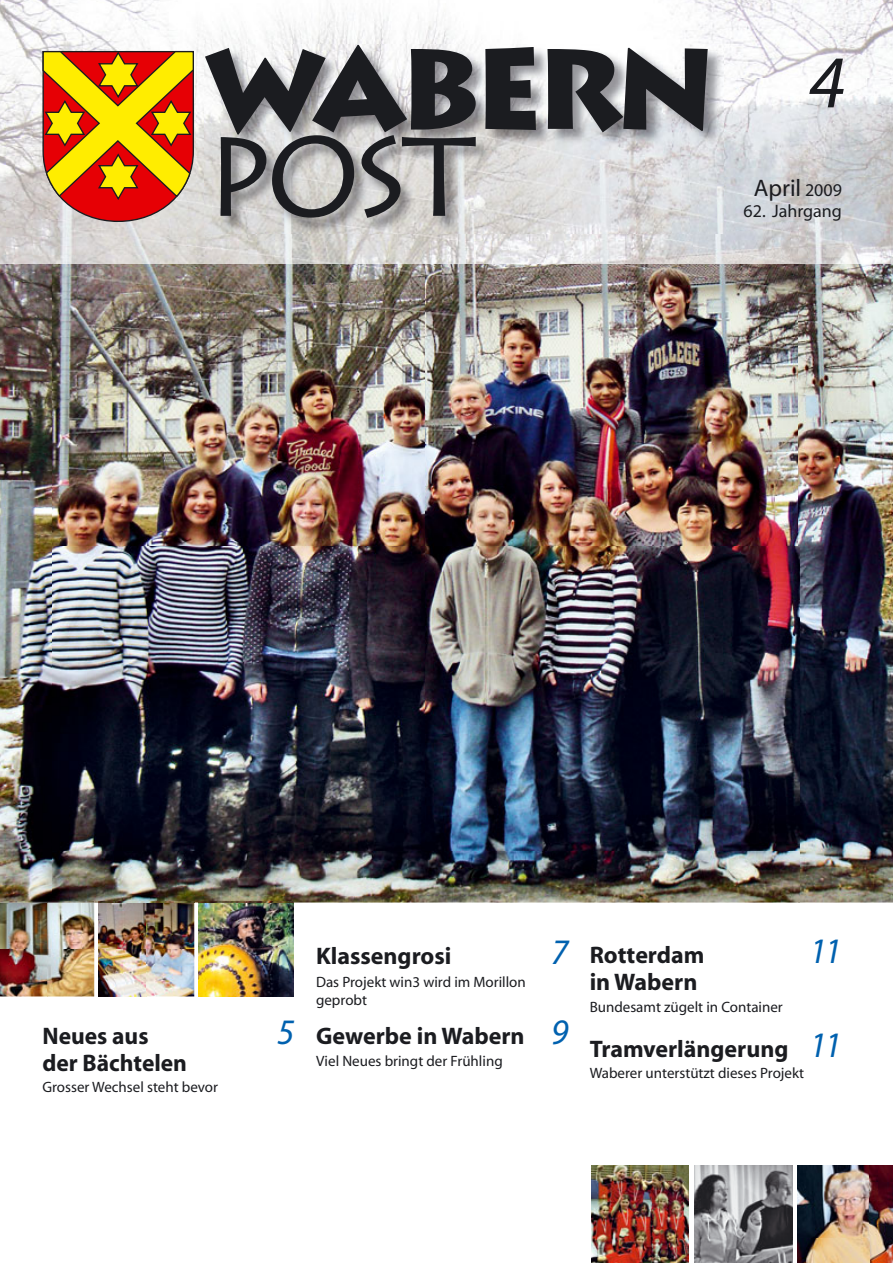
<style>
.page{position:relative;width:893px;height:1263px;background:#fff}
.page>*{position:absolute;margin:0;border:0;box-sizing:border-box;transform-origin:0 0}
.t1{font:900 112.5px "Lithos";letter-spacing:-.07em;color:#1b1c20}
.t2{font:112.5px "Lithos";color:#1b1c20}
.t3{font:italic 75px "Myriad";color:#1b1c20}
.t4{font:italic 36px "Myriad";color:#0061af}
.t5{font:700 24px "Myriad";color:#1b1c20}
.t6{font:24px "Myriad";color:#1b1c20}
.t7{font:18px "Myriad";color:#1b1c20}
.t8{font:15px/18px "Myriad";color:#1b1c20}
.s1{font-size:18px}
.s2{font-weight:400;font-style:italic;font-size:36px;color:#0061af}
</style>
<div class="page">
<img style="left:99px;top:903px;width:95px;height:94px">
<img style="left:198px;top:903px;width:96px;height:94px">
<img style="left:1px;top:903px;width:93px;height:94px">
<img style="left:1px;top:264px;width:52px;height:639px">
<img style="left:53px;top:264px;width:840px;height:639px">
<img style="left:1px;top:0;width:212px;height:264px">
<img style="left:213px;top:0;width:680px;height:79px">
<img style="left:692px;top:79px;width:201px;height:185px">
<img style="left:213px;top:233px;width:479px;height:31px">
<img style="left:205px;top:45px;width:518px;height:188px">
<img style="left:797px;top:1166px;width:96px;height:96px">
<img style="left:591px;top:1166px;width:98px;height:96px">
<img style="left:694px;top:1166px;width:98px;height:96px">
<svg style="left:42px;top:50px;width:152px;height:172px;background:#dd7e18"></svg>
<h1 class="t1" style="left:204px;top:24px;width:513px">WABERN</h1>
<h1 class="t2" style="left:204px;top:111px;width:273px">Post</h1>
<h2 class="t3" style="left:808px;top:54px;width:38px">4</h2>
<h3 class="t6" style="left:754px;top:179px;width:90px">April <span class="s1">2009</span></h3>
<p class="t7" style="left:743px;top:205px;width:100px">62. Jahrgang</p>
<h3 class="t5" style="left:42px;top:1027px;width:108px">Neues aus</h3>
<h3 class="t4" style="left:277px;top:1018px;width:19px">5</h3>
<h3 class="t5" style="left:42px;top:1054px;width:146px">der Bächtelen</h3>
<p class="t8" style="left:42px;top:1080px;width:177px">Grosser Wechsel steht bevor</p>
<h3 class="t5" style="left:316px;top:947px;width:137px">Klassengrosi</h3>
<h3 class="t4" style="left:551px;top:939px;width:19px">7</h3>
<p class="t8" style="left:316px;top:974px;width:211px">Das Projekt win3 wird im Morillon geprobt</p>
<h3 class="t5" style="left:316px;top:1027px;width:254px">Gewerbe in Wabern <span class="s2">9</span></h3>
<p class="t8" style="left:316px;top:1053px;width:188px">Viel Neues bringt der Frühling</p>
<h3 class="t5" style="left:590px;top:945px;width:116px">Rotterdam</h3>
<h3 class="t4" style="left:809px;top:937px;width:34px">11</h3>
<h3 class="t5" style="left:590px;top:972px;width:109px">in Wabern</h3>
<p class="t8" style="left:590px;top:999px;width:195px">Bundesamt zügelt in Container</p>
<h3 class="t5" style="left:590px;top:1040px;width:254px">Tramverlängerung <span class="s2">11</span></h3>
<p class="t8" style="left:590px;top:1066px;width:216px">Waberer unterstützt dieses Projekt</p>
</div>
